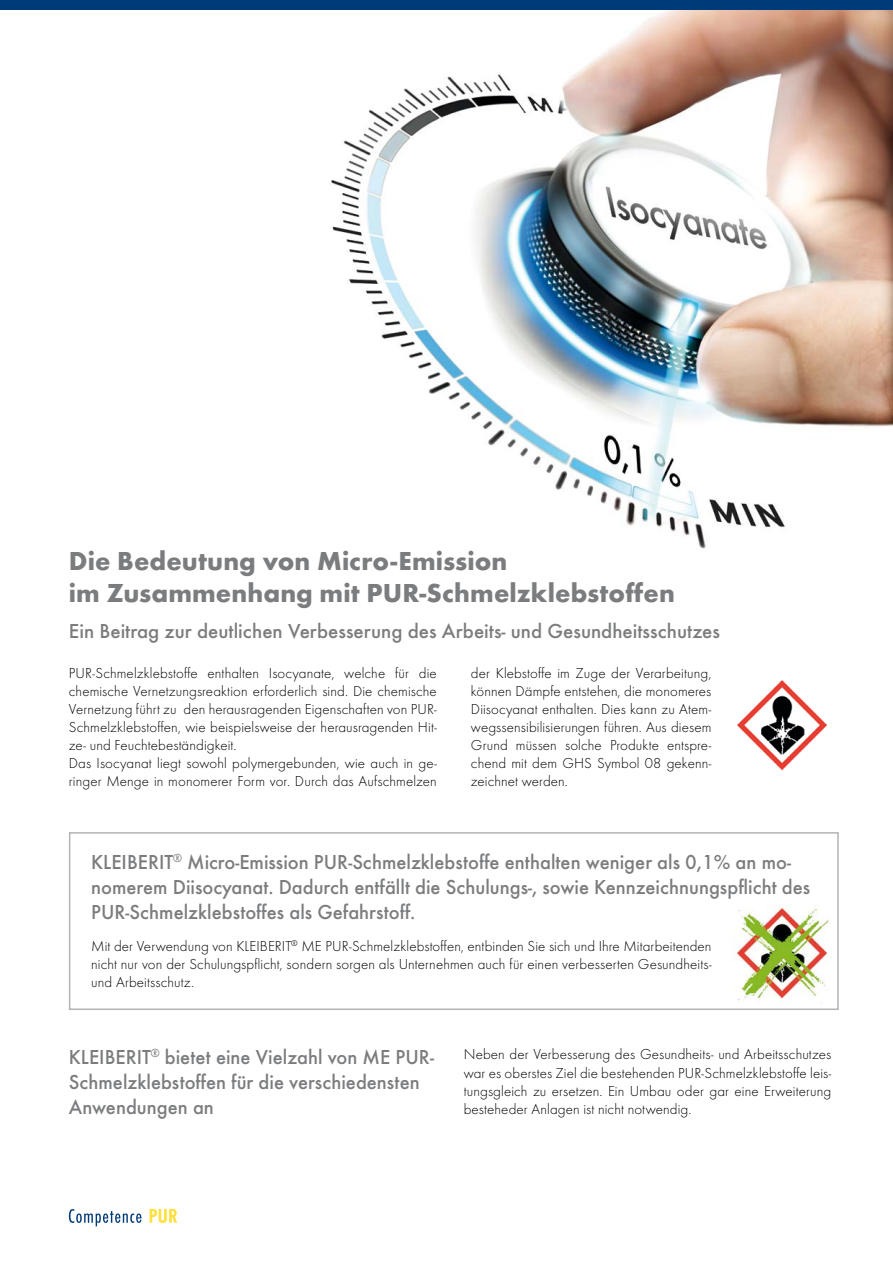
<style>
.page{position:relative;width:893px;height:1263px;background:#fff}
.page>*{position:absolute;margin:0;border:0;box-sizing:border-box;transform-origin:0 0}
.t1{font:700 27px/32.4px "Futura";letter-spacing:.005em;color:#7b7c7e}
.t2{font:500 21px/25.2px "Futura";color:#7b7c7e}
.t3{font:300 15px/18px "Futura";letter-spacing:.005em;color:#000;text-align:justify}
</style>
<div class="page">
<svg style="left:69px;top:1209px;width:72px;height:17px"></svg>
<svg style="left:150px;top:1209px;width:27px;height:14px"></svg>
<img style="left:331px;top:10px;width:562px;height:539px">
<img style="left:737px;top:680px;width:90px;height:91px">
<img style="left:732px;top:904px;width:98px;height:97px">
<div style="left:69px;top:832px;width:770px;height:178px;border:2px solid #b1b3b4"></div>
<div style="left:0;top:0;width:893px;height:10px;background:#003b79"></div>
<h1 class="t1" style="left:69px;top:544px;width:607px">Die Bedeutung von Micro-Emission<br>im Zusammenhang mit PUR-Schmelzklebstoffen</h1>
<h2 class="t2" style="left:69px;top:619px;width:653px">Ein Beitrag zur deutlichen Verbesserung des Arbeits- und Gesundheitsschutzes</h2>
<p class="t3" style="left:69px;top:664px;width:370px;text-align:left">PUR-Schmelzklebstoffe enthalten Isocyanate, welche für die chemische Vernetzungsreaktion erforderlich sind. Die chemische Vernetzung führt zu den herausragenden Eigenschaften von PUR-Schmelzklebstoffen, wie beispielsweise der herausragenden Hit&shy;ze- und Feuchtebeständigkeit.<br>Das Isocyanat liegt sowohl polymergebunden, wie auch in ge&shy;ringer Menge in monomerer Form vor. Durch das Aufschmelzen</p>
<p class="t3" style="left:471px;top:664px;width:242px">der Klebstoffe im Zuge der Verarbeitung, können Dämpfe entstehen, die monomeres Diisocyanat enthalten. Dies kann zu Atem&shy;wegssensibilisierungen führen. Aus diesem Grund müssen solche Produkte entspre&shy;chend mit dem GHS Symbol 08 gekenn&shy;zeichnet werden.</p>
<h2 class="t2" style="left:91px;top:849px;width:720px">KLEIBERIT<sup>®</sup> Micro-Emission PUR-Schmelzklebstoffe enthalten weniger als 0,1% an mo&shy;nomerem Diisocyanat. Dadurch entfällt die Schulungs-, sowie Kennzeichnungspflicht des<br>PUR-Schmelzklebstoffes als Gefahrstoff.</h2>
<p class="t3" style="left:91px;top:937px;width:622px">Mit der Verwendung von KLEIBERIT<sup>®</sup> ME PUR-Schmelzklebstoffen, entbinden Sie sich und Ihre Mitarbeitenden nicht nur von der Schulungspflicht, sondern sorgen als Unternehmen auch für einen verbesserten Gesundheits&shy;und Arbeitsschutz.</p>
<h2 class="t2" style="left:69px;top:1044px;width:367px">KLEIBERIT<sup>®</sup> bietet eine Vielzahl von ME PUR-<br>Schmelzklebstoffen für die verschiedensten<br>Anwendungen an</h2>
<p class="t3" style="left:464px;top:1046px;width:369px">Neben der Verbesserung des Gesundheits- und Arbeitsschutzes war es oberstes Ziel die bestehenden PUR-Schmelzklebstoffe leis&shy;tungsgleich zu ersetzen. Ein Umbau oder gar eine Erweiterung besteheder Anlagen ist nicht notwendig.</p>
</div>
